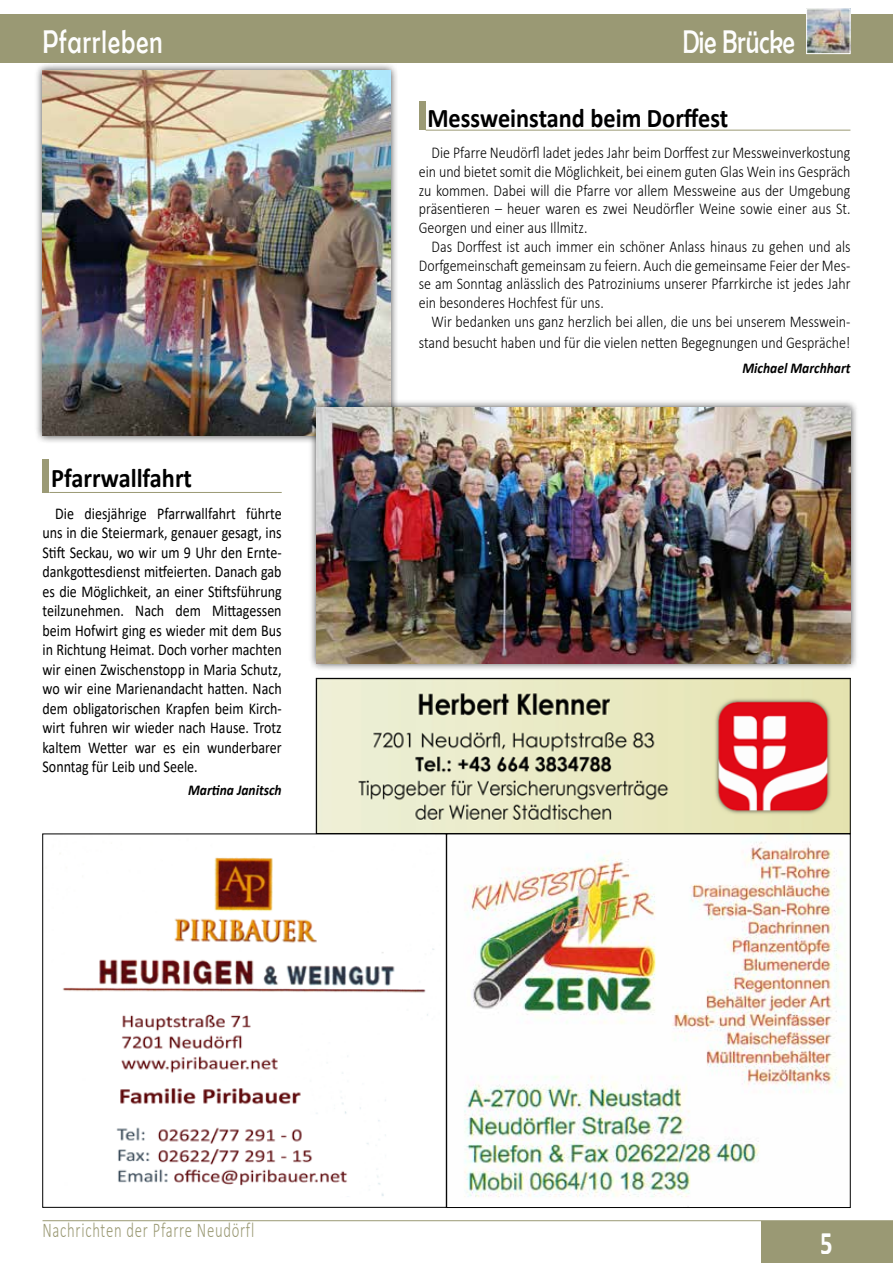
<style>
.page{position:relative;width:893px;height:1263px;background:#fff}
.page>*{position:absolute;margin:0;border:0;box-sizing:border-box;transform-origin:0 0}
.t1{font:33px "Berlin Sans FB";letter-spacing:.05em;color:#fffdf0;scale:.75 1}
.t2{font:33px "Berlin Sans FB";color:#fffdf0;scale:.75 1}
.t3{font:700 33px "Calibri";color:#fffdf0;scale:.75 1}
.t4{font:700 27px "Calibri";color:#000;scale:.9 1}
.t5{font:300 21px "Calibri";letter-spacing:.05em;color:#9a9974;scale:.7 1}
.t6{font:300 16.5px/18.8px "Calibri";color:#000;text-align:justify;scale:.85 1}
.t7{font:16.5px/19.5px "Calibri";color:#000;text-align:justify;scale:.85 1}
.t8{font:italic 700 15px "Calibri";color:#000;scale:.9 1}
</style>
<div class="page">
<div style="left:419px;top:102px;width:7px;height:28px;background:#9a9974"></div>
<hr style="left:426px;top:130px;width:424px;height:1px;background:#9a9974">
<div style="left:0;top:14px;width:893px;height:49px;background:#9a9974"></div>
<div style="left:807px;top:9px;width:43px;height:45px;background:#fff;opacity:.75"></div>
<div style="left:806px;top:9px;width:44px;height:45px;border:1px solid #fff"></div>
<hr style="left:43px;top:1220px;width:850px;height:1px;background:#9a9974">
<div style="left:761px;top:1221px;width:132px;height:42px;background:#9a9974"></div>
<img style="left:60px;top:853px;width:374px;height:344px">
<img style="left:107px;top:1006px;width:251px;height:190px">
<div style="left:34px;top:63px;width:364px;height:381px;background:#000;opacity:.75"></div>
<img style="left:43px;top:71px;width:347px;height:365px">
<img style="left:464px;top:841px;width:381px;height:356px">
<div style="left:446px;top:834px;width:404px;height:374px;border:1px solid #000"></div>
<img style="left:318px;top:680px;width:530px;height:152px">
<div style="left:316px;top:678px;width:534px;height:156px;border:1px solid #000"></div>
<div style="left:308px;top:400px;width:551px;height:272px;background:#000;opacity:.75"></div>
<img style="left:316px;top:408px;width:534px;height:255px">
<div style="left:43px;top:459px;width:6px;height:34px;background:#9a9974"></div>
<hr style="left:49px;top:492px;width:233px;height:1px;background:#9a9974">
<h1 class="t1" style="left:43px;top:24px;width:162px">Pfarrleben</h1>
<h1 class="t2" style="left:682px;top:24px;width:152px">Die Brücke</h1>
<h2 class="t4" style="left:51px;top:458px;width:158px">Pfarrwallfahrt</h2>
<p class="t7" style="left:43px;top:503px;width:283px;text-indent:13px">Die diesjährige Pfarrwallfahrt führte uns in die Steiermark, genauer gesagt, ins Stift Seckau, wo wir um 9 Uhr den Ernte&shy;dankgottesdienst mitfeierten. Danach gab es die Möglichkeit, an einer Stiftsführung teilzunehmen. Nach dem Mittagessen beim Hofwirt ging es wieder mit dem Bus in Richtung Heimat. Doch vorher machten wir einen Zwischenstopp in Maria Schutz, wo wir eine Marienandacht hatten. Nach dem obligatorischen Krapfen beim Kirch&shy;wirt fuhren wir wieder nach Hause. Trotz kaltem Wetter war es ein wunderbarer Sonntag für Leib und Seele.</p>
<p class="t8" style="left:188px;top:779px;width:105px">Martina Janitsch</p>
<h2 class="t4" style="left:427px;top:98px;width:336px">Messweinstand beim Dorffest</h2>
<p class="t6" style="left:419px;top:143px;width:509px;text-indent:13px">Die Pfarre Neudörfl ladet jedes Jahr beim Dorffest zur Messweinverkostung ein und bietet somit die Möglichkeit, bei einem guten Glas Wein ins Gespräch zu kommen. Dabei will die Pfarre vor allem Messweine aus der Umgebung präsentieren – heuer waren es zwei Neudörfler Weine sowie einer aus St.<br>Georgen und einer aus Illmitz.</p>
<p class="t6" style="left:419px;top:237px;width:509px;text-indent:13px">Das Dorffest ist auch immer ein schöner Anlass hinaus zu gehen und als Dorfgemeinschaft gemeinsam zu feiern. Auch die gemeinsame Feier der Mes&shy;se am Sonntag anlässlich des Patroziniums unserer Pfarrkirche ist jedes Jahr ein besonderes Hochfest für uns.</p>
<p class="t6" style="left:419px;top:311px;width:509px;line-height:21px;text-align:right">Wir bedanken uns ganz herzlich bei allen, die uns bei unserem Messwein&shy;stand besucht haben und für die vielen netten Begegnungen und Gespräche!</p>
<p class="t8" style="left:742px;top:357px;width:121px">Michael Marchhart</p>
<p class="t5" style="left:43px;top:1217px;width:304px">Nachrichten der Pfarre Neudörfl</p>
<h1 class="t3" style="left:821px;top:1219px;width:18px">5</h1>
</div>
